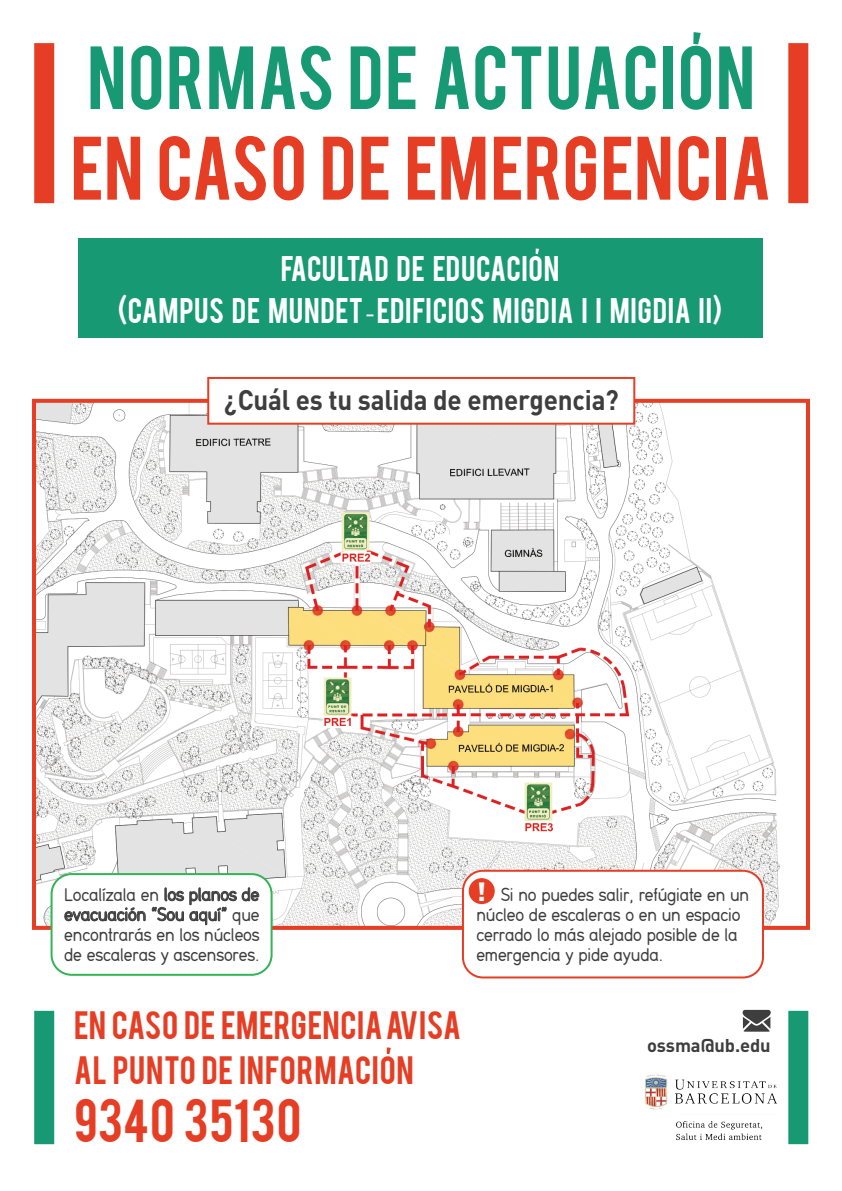
<style>
.page{position:relative;width:842px;height:1191px;background:#fff}
.page>*{position:absolute;margin:0;border:0;box-sizing:border-box;transform-origin:0 0}
.t1{font:70.6px "Bebas";letter-spacing:.01em;color:#e63e24}
.t2{font:70.2px "Bebas";letter-spacing:.02em;color:#179973}
.t3{font:47.6px "Bebas";letter-spacing:.015em;color:#e63e24}
.t4{font:31.2px/45.8px "Bebas";letter-spacing:.02em;color:#e63e24}
.t5{font:28px/42px "Bebas";letter-spacing:.025em;color:#fff;text-align:center}
.t6{font:700 28px "DIN";letter-spacing:-.01em;color:#3e3e3f;scale:.93 1}
.t7{font:19.4px/20px "Din 16";letter-spacing:-.01em;color:#3e3e3f;text-align:justify;scale:.93 1}
.t8{font:700 18.4px "DIN";letter-spacing:-.005em;color:#3e3e3f}
.s1{font-family:"Myriad Pro"}
.s2{font-family:"DIN";font-weight:900;font-size:26px;color:#fff}
</style>
<div class="page">
<img style="left:37px;top:404px;width:743px;height:521px">
<svg style="left:693px;top:32px;width:8px;height:12px"></svg>
<div style="left:34px;top:43px;width:20px;height:160px;background:#e63e24"></div>
<div style="left:788px;top:43px;width:20px;height:160px;background:#e63e24"></div>
<div style="left:34px;top:1010px;width:20px;height:134px;background:#179973"></div>
<div style="left:788px;top:1010px;width:20px;height:134px;background:#179973"></div>
<div style="left:78px;top:238px;width:684px;height:100px;background:#179973"></div>
<div style="left:207px;top:377px;width:428px;height:48px;background:#fff;border:2px solid #e63e24"></div>
<div style="left:52px;top:874px;width:220px;height:100px;background:#fff;border-radius:20px"></div>
<div style="left:51px;top:873px;width:222px;height:102px;border:2px solid #32b457;border-radius:20px"></div>
<svg style="left:536px;top:248px;width:3px;height:6px"></svg>
<svg style="left:743px;top:1010px;width:28px;height:21px"></svg>
<svg style="left:387px;top:1047px;width:4px;height:7px"></svg>
<img style="left:645px;top:1074px;width:132px;height:67px">
<svg style="left:64px;top:907px;width:82px;height:15px"></svg>
<svg style="left:152px;top:887px;width:107px;height:38px"></svg>
<div style="left:463px;top:870px;width:300px;height:107px;background:#fff;border-radius:20px"></div>
<div style="left:462px;top:869px;width:302px;height:109px;border:2px solid #e63e24;border-radius:20px"></div>
<div style="left:469px;top:878px;width:26px;height:26px;background:#e63e24;border-radius:50%"></div>
<h2 class="t2" style="left:87px;top:27px;width:669px">NORMAS DE ACTUACION</h2>
<h1 class="t1" style="left:71px;top:117px;width:702px">EN CASO DE EMERGENCIA</h1>
<h3 class="t5" style="left:118px;top:245px;width:606px">FACULTAD DE EDUCACION<br>(CAMPUS DE MUNDET <span class="s1">-</span> EDIFICIOS MIGDIA I I MIGDIA II)</h3>
<h3 class="t6" style="left:224px;top:382px;width:426px">¿Cuál es tu salida de emergencia?</h3>
<p class="t7" style="left:64px;top:884px;width:212px">Localízala en los planos de evacuación “«Sou aquí” que encontrarás en los núcleos de escaleras y ascensores.</p>
<p class="t7" style="left:476px;top:885px;width:295px;text-align:left"><span class="s2">!</span> Si no puedes salir, refúgiate en un núcleo de escaleras o en un espacio cerrado lo más alejado posible de la emergencia y pide ayuda.</p>
<h3 class="t4" style="left:74px;top:999px;width:388px">EN CASO DE EMERGENCIA AVISA<br>AL PUNTO DE INFORMACION</h3>
<h3 class="t3" style="left:74px;top:1085px;width:229px">9340 35130</h3>
<p class="t8" style="left:647px;top:1033px;width:125px">ossma@ub.edu</p>
</div>
